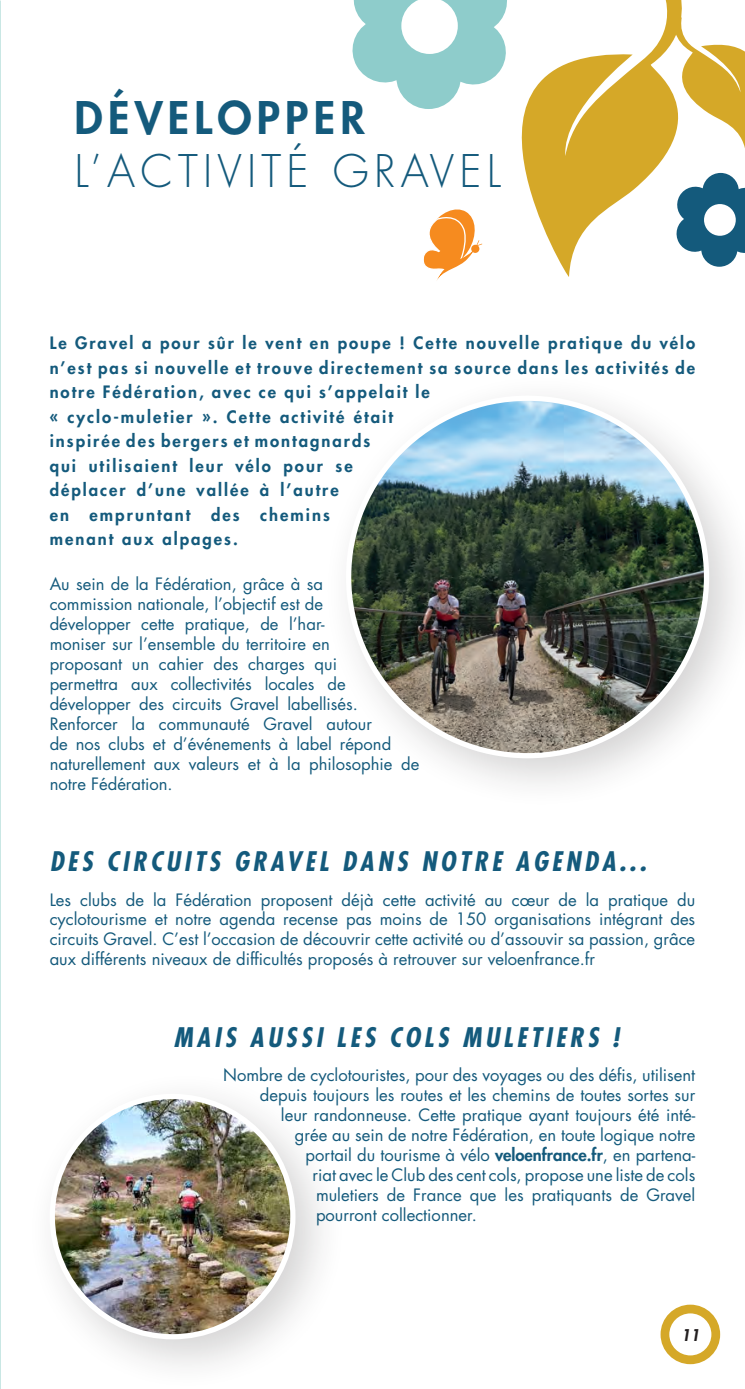
<style>
.page{position:relative;width:745px;height:1389px;background:#fff}
.page>*{position:absolute;margin:0;border:0;box-sizing:border-box;transform-origin:0 0}
.t1{font:300 43.75px "Futura";letter-spacing:.12em;color:#145a7c}
.t2{font:800 43.75px "Futura";letter-spacing:.12em;color:#145a7c}
.t3{font:italic 700 condensed 26.25px "Futura";letter-spacing:.14em;color:#145a7c}
.t4{font:16.62px/19.9px "Futura";color:#145a7c}
.t5{font:800 16.62px/24.5px "Futura";letter-spacing:.12em;color:#145a7c}
.t6{font:italic 800 15.75px "Futura";color:#231f20}
.s1{font-weight:800}
</style>
<div class="page">
<svg style="left:434px;top:0;width:291px;height:277px"></svg>
<svg style="left:658px;top:17px;width:86px;height:137px"></svg>
<div style="left:396px;top:45px;width:64px;height:64px;border:14px solid #8ecccb;border-radius:50%"></div>
<svg style="left:352px;top:0;width:169px;height:100px"></svg>
<div style="left:702px;top:173px;width:36px;height:36px;border:8px solid #145a7c;border-radius:50%"></div>
<div style="left:700px;top:230px;width:37px;height:37px;border:8px solid #145a7c;border-radius:50%"></div>
<svg style="left:668px;top:178px;width:76px;height:84px"></svg>
<div style="left:705px;top:206px;width:28px;height:28px;background:#fff;border-radius:50%"></div>
<div style="left:703px;top:204px;width:32px;height:32px;border:3px solid #fff;border-radius:50%"></div>
<svg style="left:423px;top:205px;width:59px;height:75px"></svg>
<div style="left:660px;top:1305px;width:59px;height:59px;border:9px solid #d5a828;border-radius:50%"></div>
<div style="left:321px;top:371px;width:423px;height:440px;background:#231f20;opacity:.2"></div>
<img style="left:348px;top:398px;width:358px;height:358px;border-radius:179px">
<div style="left:25px;top:1069px;width:322px;height:320px;background:#231f20;opacity:.2"></div>
<img style="left:52px;top:1096px;width:241px;height:241px;border-radius:120px">
<div style="left:50px;top:1094px;width:245px;height:245px;border:5px solid #fff;border-radius:50%"></div>
<h1 class="t2" style="left:74px;top:89px;width:291px">DÉVELOPPER</h1>
<h1 class="t1" style="left:74px;top:143px;width:428px">L’ACTIVITÉ GRAVEL</h1>
<p class="t5" style="left:50px;top:331px;width:646px">Le Gravel a pour sûr le vent en poupe ! Cette nouvelle pratique du vélo n’est pas si nouvelle et trouve directement sa source dans les activités de notre Fédération, avec ce qui s’appelait le<br>« cyclo-muletier ». Cette activité était<br>inspirée des bergers et montagnards<br>qui utilisaient leur vélo pour se<br>déplacer d’une vallée à l’autre<br>en empruntant des chemins<br>menant aux alpages.</p>
<p class="t4" style="left:50px;top:574px;width:371px">Au sein de la Fédération, grâce à sa<br>commission nationale, l’objectif est de<br>développer cette pratique, de l’har-<br>moniser sur l’ensemble du territoire en<br>proposant un cahier des charges qui<br>permettra aux collectivités locales de développer des circuits Gravel labellisés.<br>Renforcer la communauté Gravel autour<br>de nos clubs et d’événements à label répond naturellement aux valeurs et à la philosophie de notre Fédération.</p>
<h2 class="t3" style="left:50px;top:844px;width:597px">DES CIRCUITS GRAVEL DANS NOTRE AGENDA...</h2>
<p class="t4" style="left:50px;top:889px;width:646px;text-align:justify">Les clubs de la Fédération proposent déjà cette activité au cœur de la pratique du cyclotourisme et notre agenda recense pas moins de 150 organisations intégrant des circuits Gravel. C’est l’occasion de découvrir cette activité ou d’assouvir sa passion, grâce aux différents niveaux de difficultés proposés à retrouver sur veloenfrance.fr</p>
<h2 class="t3" style="left:174px;top:1020px;width:446px">MAIS AUSSI LES COLS MULETIERS !</h2>
<p class="t4" style="left:223px;top:1065px;width:473px">Nombre de cyclotouristes, pour des voyages ou des défis, utilisent</p>
<p class="t4" style="left:260px;top:1085px;width:436px">depuis toujours les routes et les chemins de toutes sortes sur</p>
<p class="t4" style="left:281px;top:1105px;width:415px">leur randonneuse. Cette pratique ayant toujours été inté-</p>
<p class="t4" style="left:295px;top:1125px;width:401px">grée au sein de notre Fédération, en toute logique notre</p>
<p class="t4" style="left:305px;top:1145px;width:391px">portail du tourisme à vélo <span class="s1">veloenfrance.fr</span>, en partena-</p>
<p class="t4" style="left:312px;top:1165px;width:384px">riat avec le Club des cent cols, propose une liste de cols</p>
<p class="t4" style="left:316px;top:1185px;width:380px">muletiers de France que les pratiquants de Gravel</p>
<p class="t4" style="left:316px;top:1205px;width:162px">pourront collectionner.</p>
<p class="t6" style="left:680px;top:1324px;width:20px">11</p>
</div>
